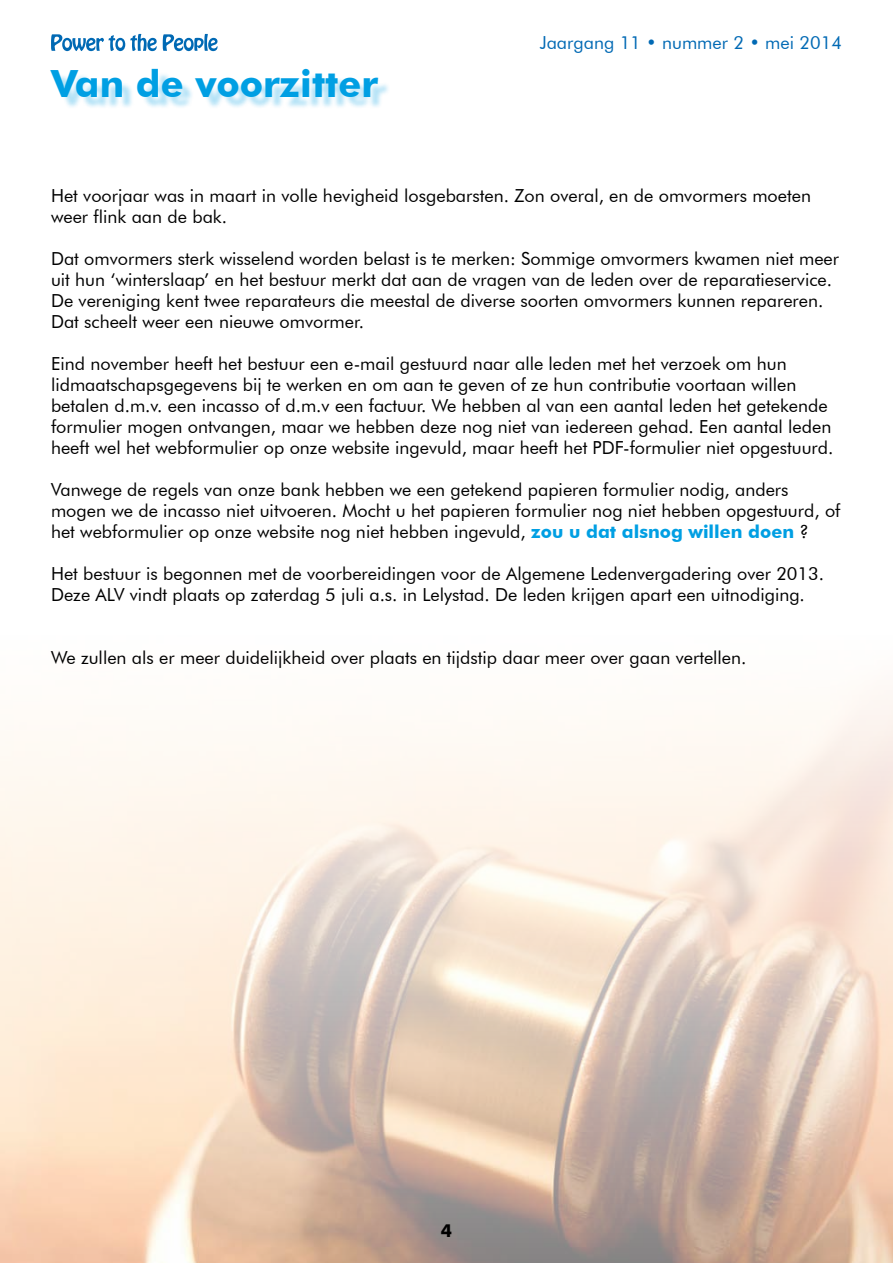
<style>
.page{position:relative;width:893px;height:1263px;background:#fff}
.page>*{position:absolute;margin:0;border:0;box-sizing:border-box;transform-origin:0 0}
.t1{font:700 37.5px "Futura BT";color:#009fe3}
.t2{font:18px/21px "Futura BT";color:#000}
.t3{font:18px "Futura BT";color:#0069b4}
.t4{font:700 18px "Futura BT";color:#000}
.s1{font-weight:700;color:#009fe3}
</style>
<div class="page">
<svg style="left:51px;top:34px;width:166px;height:17px"></svg>
<img style="left:0;top:690px;width:893px;height:573px">
<div style="left:55px;top:73px;width:336px;height:37px;background:#009fe3;opacity:.3"></div>
<h1 class="t1" style="left:51px;top:61px;width:329px">Van de voorzitter</h1>
<p class="t3" style="left:540px;top:32px;width:304px">Jaargang 11 • nummer 2 • mei 2014</p>
<p class="t2" style="left:51px;top:185px;width:761px">Het voorjaar was in maart in volle hevigheid losgebarsten. Zon overal, en de omvormers moeten weer flink aan de bak.</p>
<p class="t2" style="left:51px;top:248px;width:790px">Dat omvormers sterk wisselend worden belast is te merken: Sommige omvormers kwamen niet meer uit hun ‘winterslaap’ en het bestuur merkt dat aan de vragen van de leden over de reparatieservice.<br>De vereniging kent twee reparateurs die meestal de diverse soorten omvormers kunnen repareren.<br>Dat scheelt weer een nieuwe omvormer.</p>
<p class="t2" style="left:51px;top:353px;width:784px">Eind november heeft het bestuur een e-mail gestuurd naar alle leden met het verzoek om hun lidmaatschapsgegevens bij te werken en om aan te geven of ze hun contributie voortaan willen betalen d.m.v. een incasso of d.m.v een factuur. We hebben al van een aantal leden het getekende formulier mogen ontvangen, maar we hebben deze nog niet van iedereen gehad. Een aantal leden heeft wel het webformulier op onze website ingevuld, maar heeft het PDF-formulier niet opgestuurd.</p>
<p class="t2" style="left:51px;top:479px;width:791px">Vanwege de regels van onze bank hebben we een getekend papieren formulier nodig, anders mogen we de incasso niet uitvoeren. Mocht u het papieren formulier nog niet hebben opgestuurd, of het webformulier op onze website nog niet hebben ingevuld, <span class="s1">zou u dat alsnog willen doen</span> ?</p>
<p class="t2" style="left:51px;top:563px;width:775px">Het bestuur is begonnen met de voorbereidingen voor de Algemene Ledenvergadering over 2013.<br>Deze ALV vindt plaats op zaterdag 5 juli a.s. in Lelystad. De leden krijgen apart een uitnodiging.</p>
<p class="t2" style="left:51px;top:647px;width:697px">We zullen als er meer duidelijkheid over plaats en tijdstip daar meer over gaan vertellen.</p>
<p class="t4" style="left:441px;top:1219px;width:13px">4</p>
</div>
